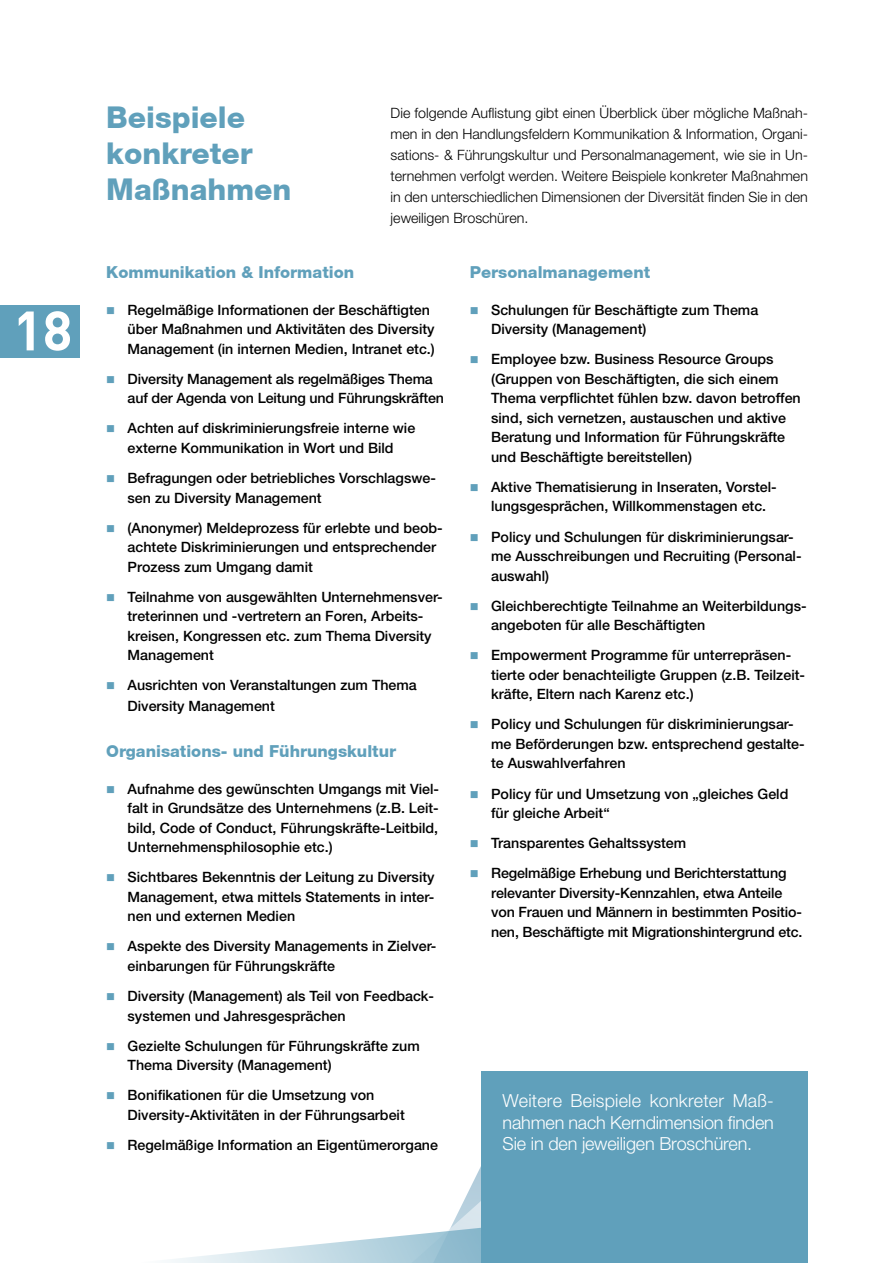
<style>
.page{position:relative;width:893px;height:1263px;background:#fff}
.page>*{position:absolute;margin:0;border:0;box-sizing:border-box;transform-origin:0 0}
.t1{font:700 54.6px "DIN";color:#fff}
.t2{font:800 30px/36px "Helvetica Neue";color:#60a0bb}
.t3{font:300 18px/21.6px "Helvetica Neue";letter-spacing:-.01em;color:#fff;text-align:justify}
.t4{font:800 16.5px "Helvetica Neue";color:#60a0bb}
.t5{font:500 14.25px/19.5px "Helvetica Neue";color:#000}
.t6{font:300 14.25px/21px "Helvetica Neue";color:#000;text-align:justify}
</style>
<div class="page">
<svg style="left:171px;top:1166px;width:310px;height:97px"></svg>
<div style="left:0;top:306px;width:79px;height:52px;background:#60a0bb"></div>
<div style="left:481px;top:1071px;width:327px;height:192px;background:#60a0bb"></div>
<h1 class="t1" style="left:13px;top:295px;width:61px">18</h1>
<h2 class="t2" style="left:106px;top:99px;width:187px">Beispiele konkreter<br>Maßnahmen</h2>
<p class="t6" style="left:391px;top:102px;width:419px">Die folgende Auflistung gibt einen Überblick über mögliche Maßnah&shy;men in den Handlungsfeldern Kommunikation &amp; Information, Organi&shy;sations- &amp; Führungskultur und Personalmanagement, wie sie in Un&shy;ternehmen verfolgt werden. Weitere Beispiele konkreter Maßnahmen in den unterschiedlichen Dimensionen der Diversität finden Sie in den jeweiligen Broschüren.</p>
<p class="t4" style="left:106px;top:262px;width:249px">Kommunikation &amp; Information</p>
<p class="t5" style="left:128px;top:300px;width:309px">Regelmäßige Informationen der Beschäftigten über Maßnahmen und Aktivitäten des Diversity<br>Management (in internen Medien, Intranet etc.)</p>
<p class="t5" style="left:128px;top:369px;width:318px">Diversity Management als regelmäßiges Thema auf der Agenda von Leitung und Führungskräften</p>
<p class="t5" style="left:128px;top:418px;width:289px">Achten auf diskriminierungsfreie interne wie externe Kommunikation in Wort und Bild</p>
<p class="t5" style="left:128px;top:468px;width:310px">Befragungen oder betriebliches Vorschlagswe&shy;sen zu Diversity Management</p>
<p class="t5" style="left:128px;top:518px;width:317px">(Anonymer) Meldeprozess für erlebte und beob&shy;achtete Diskriminierungen und entsprechender<br>Prozess zum Umgang damit</p>
<p class="t5" style="left:128px;top:587px;width:317px">Teilnahme von ausgewählten Unternehmensver&shy;treterinnen und -vertretern an Foren, Arbeits&shy;kreisen, Kongressen etc. zum Thema Diversity Management</p>
<p class="t5" style="left:128px;top:675px;width:291px;line-height:21px">Ausrichten von Veranstaltungen zum Thema<br>Diversity Management</p>
<p class="t4" style="left:106px;top:741px;width:291px">Organisations- und Führungskultur</p>
<p class="t5" style="left:128px;top:779px;width:313px;text-align:justify">Aufnahme des gewünschten Umgangs mit Viel&shy;falt in Grundsätze des Unternehmens (z.B. Leit&shy;bild, Code of Conduct, Führungskräfte-Leitbild, Unternehmensphilosophie etc.)</p>
<p class="t5" style="left:128px;top:867px;width:309px;text-align:justify">Sichtbares Bekenntnis der Leitung zu Diversity Management, etwa mittels Statements in inter&shy;nen und externen Medien</p>
<p class="t5" style="left:128px;top:936px;width:310px">Aspekte des Diversity Managements in Zielver&shy;einbarungen für Führungskräfte</p>
<p class="t5" style="left:128px;top:986px;width:308px">Diversity (Management) als Teil von Feedback&shy;systemen und Jahresgesprächen</p>
<p class="t5" style="left:128px;top:1036px;width:294px">Gezielte Schulungen für Führungskräfte zum<br>Thema Diversity (Management)</p>
<p class="t5" style="left:128px;top:1085px;width:279px">Bonifikationen für die Umsetzung von<br>Diversity-Aktivitäten in der Führungsarbeit</p>
<p class="t5" style="left:128px;top:1135px;width:312px">Regelmäßige Information an Eigentümerorgane</p>
<p class="t4" style="left:470px;top:262px;width:182px">Personalmanagement</p>
<p class="t5" style="left:491px;top:300px;width:269px">Schulungen für Beschäftigte zum Thema<br>Diversity (Management)</p>
<p class="t5" style="left:491px;top:349px;width:311px">Employee bzw. Business Resource Groups (Gruppen von Beschäftigten, die sich einem Thema verpflichtet fühlen bzw. davon betroffen sind, sich vernetzen, austauschen und aktive Beratung und Information für Führungskräfte und Beschäftigte bereitstellen)</p>
<p class="t5" style="left:491px;top:477px;width:287px">Aktive Thematisierung in Inseraten, Vorstel&shy;lungsgesprächen, Willkommenstagen etc.</p>
<p class="t5" style="left:491px;top:526px;width:312px">Policy und Schulungen für diskriminierungsar&shy;me Ausschreibungen und Recruiting (Personal&shy;auswahl)</p>
<p class="t5" style="left:491px;top:596px;width:317px">Gleichberechtigte Teilnahme an Weiterbildungs&shy;angeboten für alle Beschäftigten</p>
<p class="t5" style="left:491px;top:645px;width:315px">Empowerment Programme für unterrepräsen&shy;tierte oder benachteiligte Gruppen (z.B. Teilzeit&shy;kräfte, Eltern nach Karenz etc.)</p>
<p class="t5" style="left:491px;top:714px;width:315px">Policy und Schulungen für diskriminierungsar&shy;me Beförderungen bzw. entsprechend gestalte&shy;te Auswahlverfahren</p>
<p class="t5" style="left:491px;top:784px;width:299px">Policy für und Umsetzung von „gleiches Geld für gleiche Arbeit“</p>
<p class="t5" style="left:491px;top:828px;width:297px;line-height:30.2px">Transparentes Gehaltssystem<br>Regelmäßige Erhebung und Berichterstattung</p>
<p class="t5" style="left:491px;top:883px;width:313px">relevanter Diversity-Kennzahlen, etwa Anteile von Frauen und Männern in bestimmten Positio&shy;nen, Beschäftigte mit Migrationshintergrund etc.</p>
<p class="t3" style="left:503px;top:1089px;width:273px">Weitere Beispiele konkreter Maß&shy;nahmen nach Kerndimension finden Sie in den jeweiligen Broschüren.</p>
</div>
